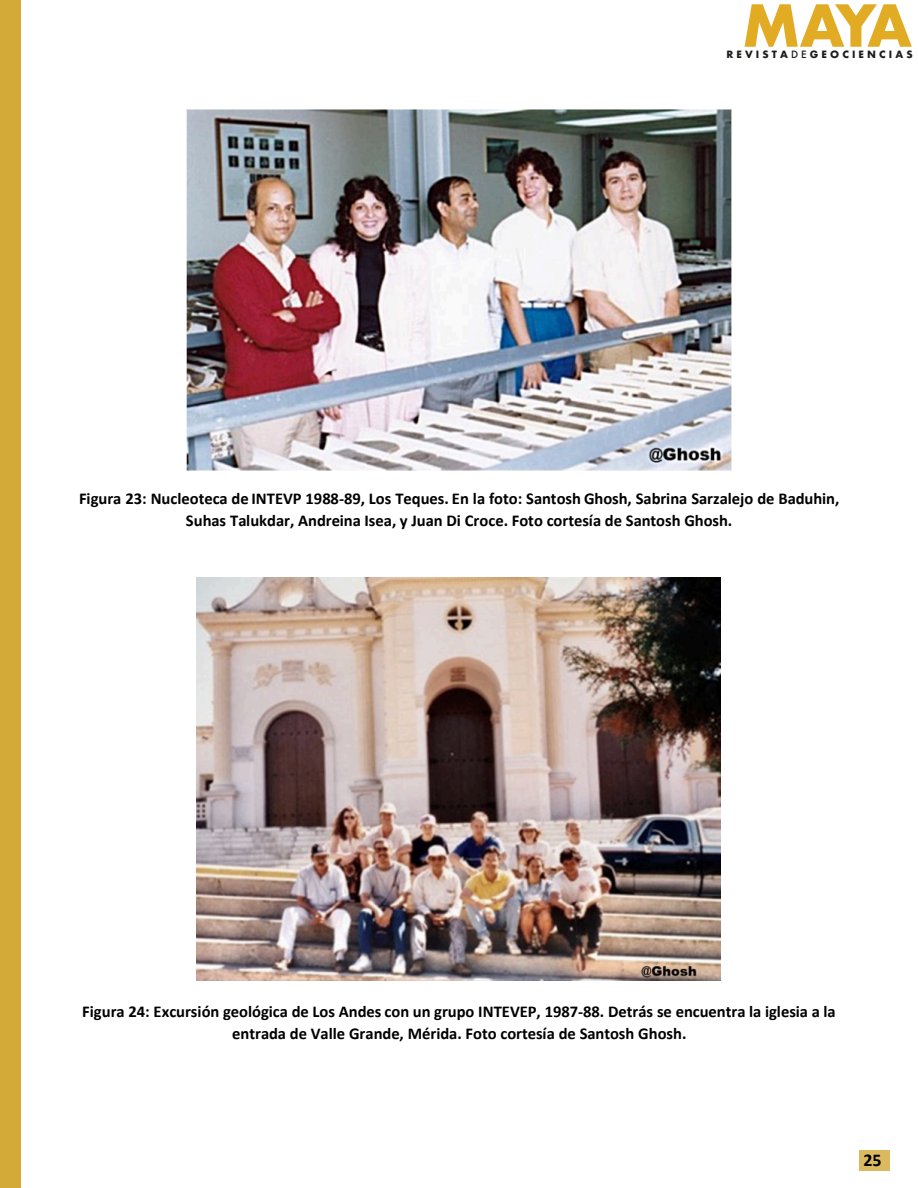
<style>
.page{position:relative;width:918px;height:1188px;background:#fff}
.page>*{position:absolute;margin:0;border:0;box-sizing:border-box;transform-origin:0 0}
.t1{font:700 56.4px "Futura";color:#e2ab24}
.t2{font:700 18px "Calibri";color:#000}
.t3{font:700 16.5px/21.8px "Calibri";color:#000;text-align:center}
.t4{font:700 9.75px "Futura";letter-spacing:.315em;color:#1e1c1a}
.s1{font-weight:500}
</style>
<div class="page">
<div style="left:859px;top:1150px;width:31px;height:21px;background:#dbba5f"></div>
<div style="left:0;top:0;width:20px;height:1188px;background:#d3a937"></div>
<img style="left:186px;top:110px;width:545px;height:361px">
<img style="left:197px;top:578px;width:523px;height:403px">
<h1 class="t1" style="left:742px;top:0;width:172px">MAYA</h1>
<p class="t4" style="left:726px;top:50px;width:188px">REVISTA<span class="s1">D E</span>GEOCIENCIAS</p>
<p class="t3" style="left:79px;top:489px;width:762px">Figura 23: Nucleoteca de INTEVP 1988-89, Los Teques. En la foto: Santosh Ghosh, Sabrina Sarzalejo de Baduhin,<br>Suhas Talukdar, Andreina Isea, y Juan Di Croce. Foto cortesía de Santosh Ghosh.</p>
<p class="t3" style="left:82px;top:1002px;width:755px">Figura 24: Excursión geológica de Los Andes con un grupo INTEVEP, 1987-88. Detrás se encuentra la iglesia a la entrada de Valle Grande, Mérida. Foto cortesía de Santosh Ghosh.</p>
<p class="t2" style="left:863px;top:1153px;width:20px">25</p>
</div>
